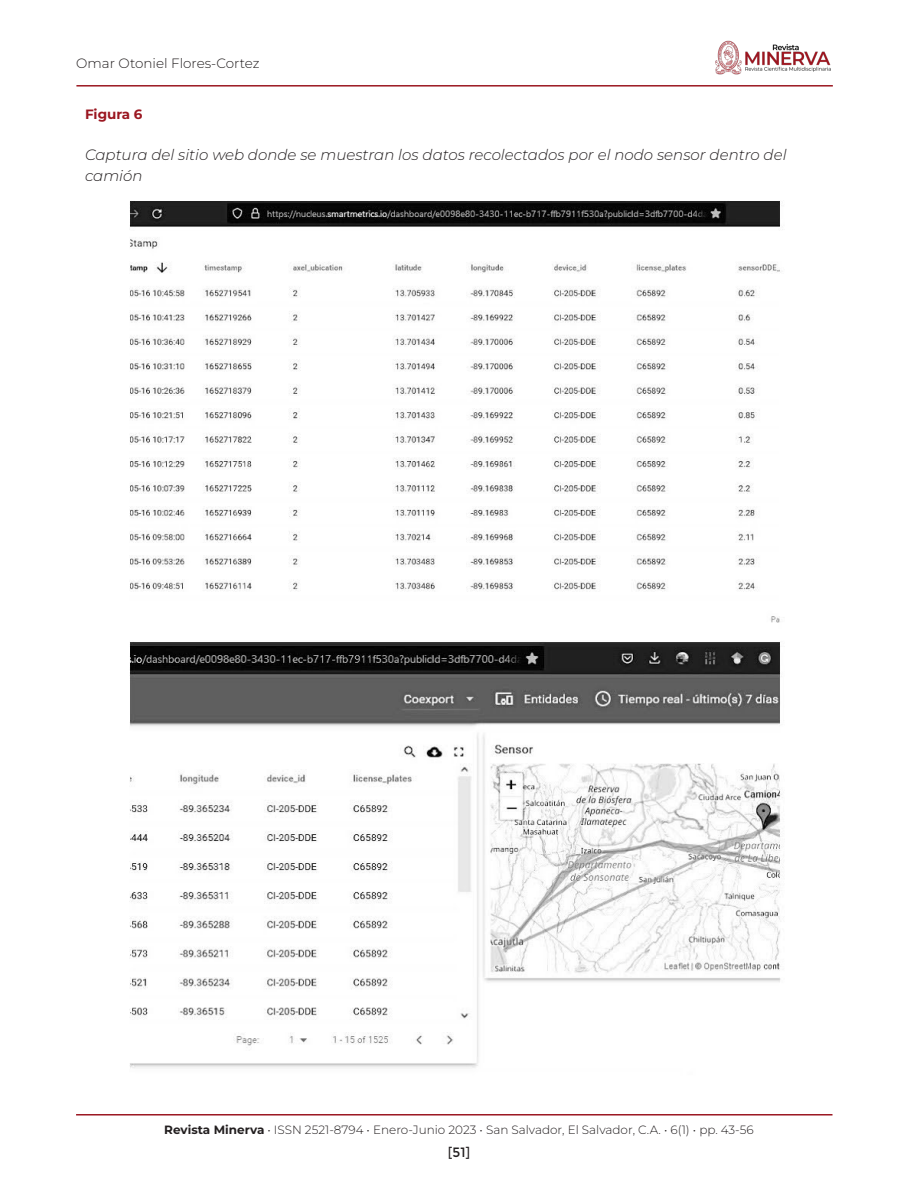
<style>
.page{position:relative;width:918px;height:1188px;background:#fff}
.page>*{position:absolute;margin:0;border:0;box-sizing:border-box;transform-origin:0 0}
.Normal__Web{font:italic 300 15px/21px "Montserrat";color:#231f20}
.t1{font:300 13.5px "Montserrat";color:#231f20}
.No_Spacing{font:700 13.5px "Montserrat";color:#9b1721}
.t2{font:13.5px "Montserrat";color:#231f20}
.t3{font:300 12px "Montserrat";color:#231f20}
.s1{font-weight:700}
</style>
<div class="page">
<hr style="left:76px;top:85px;width:757px;height:2px;background:#9b1721">
<hr style="left:76px;top:1114px;width:757px;height:2px;background:#9b1721">
<img style="left:715px;top:40px;width:116px;height:35px">
<img style="left:129px;top:201px;width:653px;height:867px">
<p class="t1" style="left:76px;top:55px;width:185px">Omar Otoniel Flores-Cortez</p>
<p class="No_Spacing" style="left:85px;top:106px;width:59px">Figura 6</p>
<p class="Normal__Web" style="left:85px;top:144px;width:703px">Captura del sitio web donde se muestran los datos recolectados por el nodo sensor dentro del camión</p>
<p class="t3" style="left:164px;top:1122px;width:591px"><span class="s1">Revista Minerva</span> • ISSN 2521-8794 • Enero-Junio 2023 • San Salvador, El Salvador, C.A. • 6(1) • pp. 43-56</p>
<p class="t2" style="left:448px;top:1144px;width:24px">[51]</p>
</div>
